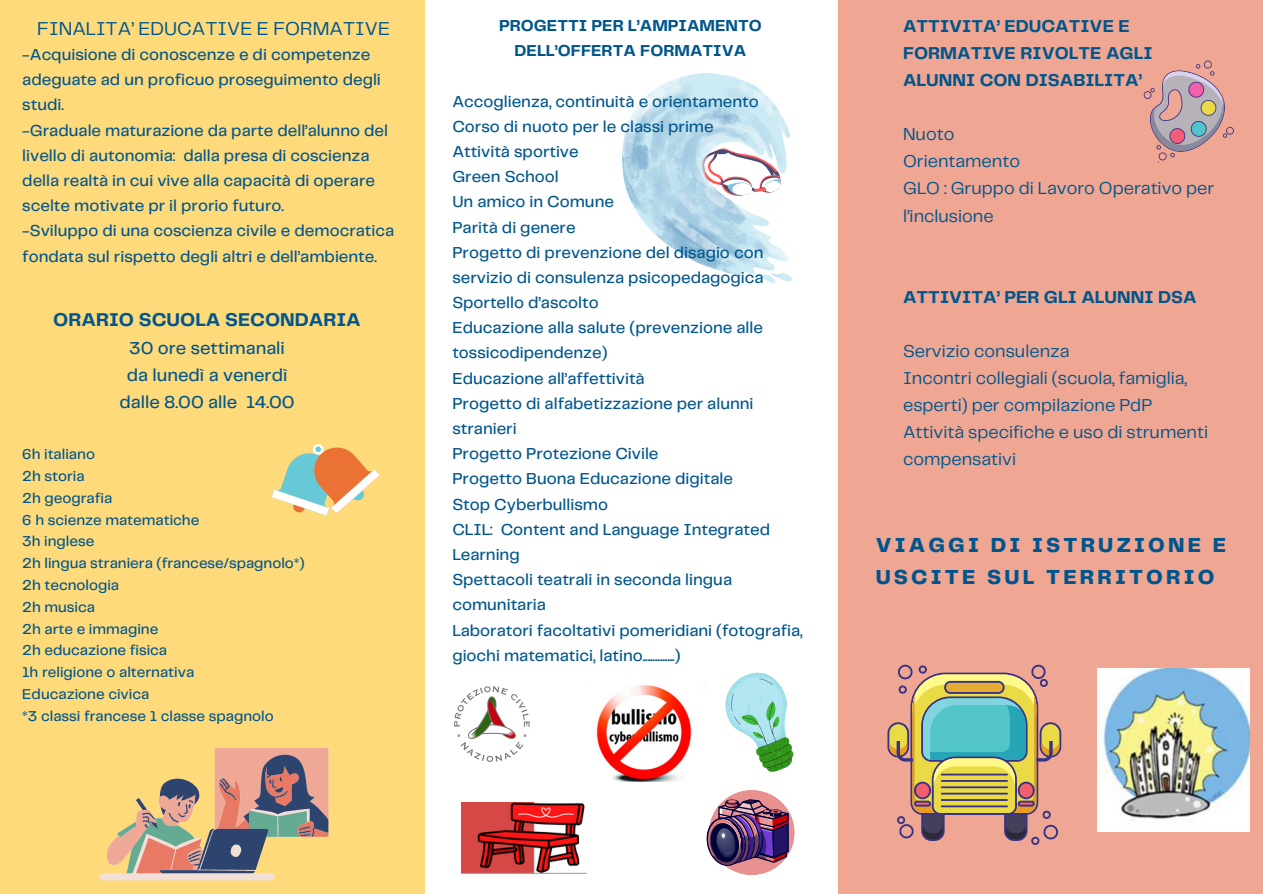
<style>
.page{position:relative;width:1263px;height:894px;background:#fff}
.page>*{position:absolute;margin:0;border:0;box-sizing:border-box;transform-origin:0 0}
.t1{font:800 21px/31.5px "Telegraf";letter-spacing:.15em;color:#00568c}
.t2{font:19.35px "Telegraf";color:#00568c}
.t3{font:700 19.2px "Telegraf";color:#00568c}
.t4{font:500 18px "Telegraf";color:#00568c}
.t5{font:17.85px/27px "Telegraf";color:#00568c}
.t6{font:700 17.85px/27px "Telegraf";color:#00568c}
.t7{font:500 16.5px/25.2px "Telegraf";color:#00568c}
.t8{font:700 16.5px/25.2px "Telegraf";color:#00568c;text-align:center}
.t9{font:500 14.85px "Telegraf";color:#00568c}
</style>
<div class="page">
<div style="left:0;top:0;width:1263px;height:893px;background:#ffda7b"></div>
<div style="left:425px;top:0;width:441px;height:893px;background:#fff"></div>
<div style="left:838px;top:0;width:425px;height:893px;background:#efa693"></div>
<svg style="left:887px;top:664px;width:174px;height:180px"></svg>
<img style="left:1097px;top:668px;width:152px;height:163px">
<svg style="left:1143px;top:60px;width:91px;height:103px"></svg>
<img style="left:622px;top:73px;width:169px;height:209px">
<img style="left:454px;top:686px;width:76px;height:76px">
<svg style="left:725px;top:672px;width:69px;height:100px"></svg>
<img style="left:596px;top:685px;width:96px;height:96px">
<img style="left:462px;top:802px;width:123px;height:70px">
<img style="left:707px;top:790px;width:87px;height:84px">
<svg style="left:100px;top:748px;width:228px;height:132px"></svg>
<svg style="left:272px;top:444px;width:108px;height:71px"></svg>
<p class="t2" style="left:37px;top:20px;width:354px">FINALITA’ EDUCATIVE E FORMATIVE</p>
<p class="t7" style="left:22px;top:43px;width:360px">-Acquisione di conoscenze e di competenze adeguate ad un proficuo proseguimento degli studi.</p>
<p class="t7" style="left:22px;top:118px;width:367px">-Graduale maturazione da parte dell’alunno del livello di autonomia: dalla presa di coscienza della realtà in cui vive alla capacità di operare scelte motivate pr il prorio futuro.</p>
<p class="t7" style="left:22px;top:219px;width:373px">-Sviluppo di una coscienza civile e democratica fondata sul rispetto degli altri e dell’ambiente.</p>
<p class="t3" style="left:53px;top:311px;width:309px">ORARIO SCUOLA SECONDARIA</p>
<p class="t4" style="left:129px;top:340px;width:157px">30 ore settimanali</p>
<p class="t4" style="left:127px;top:367px;width:162px">da lunedì a venerdì</p>
<p class="t4" style="left:119px;top:394px;width:177px">dalle 8.00 alle 14.00</p>
<p class="t9" style="left:22px;top:448px;width:74px">6h italiano</p>
<p class="t9" style="left:22px;top:469px;width:64px">2h storia</p>
<p class="t9" style="left:22px;top:491px;width:91px">2h geografia</p>
<p class="t9" style="left:22px;top:513px;width:179px">6 h scienze matematiche</p>
<p class="t9" style="left:22px;top:535px;width:74px">3h inglese</p>
<p class="t9" style="left:22px;top:556px;width:284px">2h lingua straniera (francese/spagnolo*)</p>
<p class="t9" style="left:22px;top:578px;width:98px">2h tecnologia</p>
<p class="t9" style="left:22px;top:600px;width:74px">2h musica</p>
<p class="t9" style="left:22px;top:622px;width:138px">2h arte e immagine</p>
<p class="t9" style="left:22px;top:644px;width:146px">2h educazione fisica</p>
<p class="t9" style="left:22px;top:665px;width:173px">1h religione o alternativa</p>
<p class="t9" style="left:22px;top:687px;width:129px">Educazione civica</p>
<p class="t9" style="left:22px;top:709px;width:253px">*3 classi francese 1 classe spagnolo</p>
<p class="t8" style="left:499px;top:14px;width:264px">PROGETTI PER L’AMPIAMENTO<br>DELL’OFFERTA FORMATIVA</p>
<p class="t7" style="left:452px;top:89px;width:308px">Accoglienza, continuità e orientamento</p>
<p class="t7" style="left:452px;top:114px;width:263px">Corso di nuoto per le classi prime</p>
<p class="t7" style="left:452px;top:140px;width:128px">Attività sportive</p>
<p class="t7" style="left:452px;top:165px;width:108px">Green School</p>
<p class="t7" style="left:452px;top:190px;width:163px">Un amico in Comune</p>
<p class="t7" style="left:452px;top:215px;width:125px">Parità di genere</p>
<p class="t7" style="left:452px;top:240px;width:313px">Progetto di prevenzione del disagio con servizio di consulenza psicopedagogica</p>
<p class="t7" style="left:452px;top:291px;width:148px">Sportello d’ascolto</p>
<p class="t7" style="left:452px;top:316px;width:312px">Educazione alla salute (prevenzione alle tossicodipendenze)</p>
<p class="t7" style="left:452px;top:366px;width:194px">Educazione all’affettività</p>
<p class="t7" style="left:452px;top:391px;width:303px">Progetto di alfabetizzazione per alunni stranieri</p>
<p class="t7" style="left:452px;top:442px;width:208px">Progetto Protezione Civile</p>
<p class="t7" style="left:452px;top:467px;width:282px">Progetto Buona Educazione digitale</p>
<p class="t7" style="left:452px;top:492px;width:157px">Stop Cyberbullismo</p>
<p class="t7" style="left:452px;top:517px;width:319px">CLIL: Content and Language Integrated<br>Learning</p>
<p class="t7" style="left:452px;top:567px;width:281px">Spettacoli teatrali in seconda lingua comunitaria</p>
<p class="t7" style="left:452px;top:618px;width:352px">Laboratori facoltativi pomeridiani (fotografia, giochi matematici, latino.............)</p>
<p class="t6" style="left:903px;top:14px;width:251px">ATTIVITA’ EDUCATIVE E<br>FORMATIVE RIVOLTE AGLI<br>ALUNNI CON DISABILITA’</p>
<p class="t5" style="left:903px;top:122px;width:53px">Nuoto</p>
<p class="t5" style="left:903px;top:149px;width:118px">Orientamento</p>
<p class="t5" style="left:903px;top:176px;width:313px">GLO : Gruppo di Lavoro Operativo per l’inclusione</p>
<p class="t6" style="left:903px;top:284px;width:295px">ATTIVITA’ PER GLI ALUNNI DSA</p>
<p class="t5" style="left:903px;top:338px;width:168px">Servizio consulenza</p>
<p class="t5" style="left:903px;top:365px;width:286px">Incontri collegiali (scuola, famiglia, esperti) per compilazione PdP</p>
<p class="t5" style="left:903px;top:419px;width:307px">Attività specifiche e uso di strumenti compensativi</p>
<p class="t1" style="left:876px;top:530px;width:352px">VIAGGI DI ISTRUZIONE E<br>USCITE SUL TERRITORIO</p>
</div>
